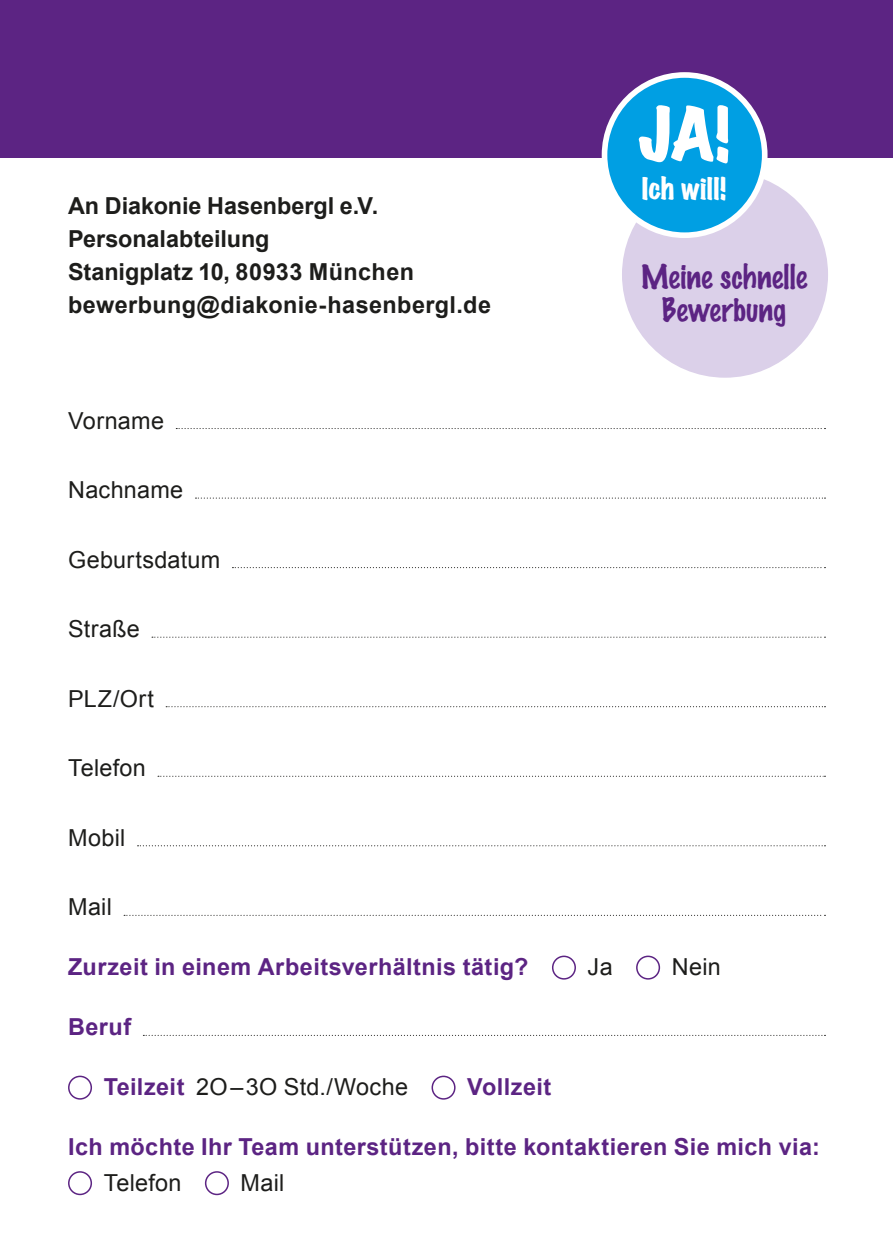
<style>
.page{position:relative;width:893px;height:1259px;background:#fff}
.page>*{position:absolute;margin:0;border:0;box-sizing:border-box;transform-origin:0 0}
.t1{font:expanded 66px "Marker Felt";color:#fff}
.t2{font:100 30px/33px "Marker Felt";letter-spacing:.005em;color:#5c2483;text-align:center}
.t3{font:expanded 27px "Marker Felt";letter-spacing:.01em;color:#fff}
.t4{font:700 23.4px "Arial";letter-spacing:.02em;color:#5c2483}
.t5{font:700 23.4px/33px "Arial";color:#1d1d1b}
.t6{font:23.4px "Arial";letter-spacing:.015em;color:#1d1d1b}
.s1{font-weight:700;color:#5c2483}
</style>
<div class="page">
<div style="left:618px;top:168px;width:214px;height:213px;background:#dbd0e9;border-radius:50%"></div>
<div style="left:614px;top:164px;width:222px;height:221px;border:8px solid #fff;border-radius:50%"></div>
<div style="left:0;top:0;width:893px;height:157px;background:#5c2483"></div>
<div style="left:604px;top:75px;width:161px;height:160px;background:#009fe3;border-radius:50%"></div>
<div style="left:602px;top:72px;width:165px;height:166px;border:6px solid #fff;border-radius:50%"></div>
<svg style="left:176px;top:428px;width:649px;height:1px"></svg>
<svg style="left:195px;top:497px;width:630px;height:1px"></svg>
<svg style="left:232px;top:567px;width:593px;height:1px"></svg>
<svg style="left:152px;top:636px;width:673px;height:1px"></svg>
<svg style="left:166px;top:706px;width:659px;height:1px"></svg>
<svg style="left:158px;top:775px;width:667px;height:2px"></svg>
<svg style="left:138px;top:845px;width:687px;height:1px"></svg>
<svg style="left:124px;top:915px;width:701px;height:1px"></svg>
<svg style="left:143px;top:1035px;width:682px;height:1px"></svg>
<div style="left:552px;top:955px;width:24px;height:24px;border:2px solid #5c2483;border-radius:50%"></div>
<div style="left:636px;top:955px;width:24px;height:24px;border:2px solid #5c2483;border-radius:50%"></div>
<div style="left:68px;top:1075px;width:24px;height:24px;border:2px solid #5c2483;border-radius:50%"></div>
<div style="left:432px;top:1075px;width:24px;height:24px;border:2px solid #5c2483;border-radius:50%"></div>
<div style="left:68px;top:1171px;width:24px;height:24px;border:2px solid #5c2483;border-radius:50%"></div>
<div style="left:205px;top:1171px;width:24px;height:24px;border:2px solid #5c2483;border-radius:50%"></div>
<p class="t5" style="left:68px;top:190px;width:425px">An Diakonie Hasenbergl e.V.<br>Personalabteilung<br>Stanigplatz 10, 80933 München bewerbung@diakonie-hasenbergl.de</p>
<p class="t6" style="left:68px;top:405px;width:98px">Vorname</p>
<p class="t6" style="left:68px;top:474px;width:117px">Nachname</p>
<p class="t6" style="left:68px;top:544px;width:154px">Geburtsdatum</p>
<p class="t6" style="left:68px;top:613px;width:73px">Straße</p>
<p class="t6" style="left:68px;top:683px;width:87px">PLZ/Ort</p>
<p class="t6" style="left:68px;top:752px;width:79px">Telefon</p>
<p class="t6" style="left:68px;top:822px;width:59px">Mobil</p>
<p class="t6" style="left:68px;top:892px;width:45px">Mail</p>
<h1 class="t1" style="left:638px;top:82px;width:93px">JA!</h1>
<p class="t3" style="left:642px;top:167px;width:86px">Ich will!</p>
<p class="t2" style="left:641px;top:260px;width:168px">Meine schnelle<br>Bewerbung</p>
<p class="t4" style="left:68px;top:951px;width:462px">Zurzeit in einem Arbeitsverhältnis tätig?</p>
<p class="t6" style="left:588px;top:952px;width:27px">Ja</p>
<p class="t6" style="left:672px;top:952px;width:51px">Nein</p>
<p class="t4" style="left:68px;top:1011px;width:65px">Beruf</p>
<p class="t6" style="left:104px;top:1072px;width:306px"><span class="s1">Teilzeit</span> 2O–3O Std./Woche</p>
<p class="t4" style="left:467px;top:1071px;width:86px">Vollzeit</p>
<p class="t4" style="left:68px;top:1131px;width:753px">Ich möchte Ihr Team unterstützen, bitte kontaktieren Sie mich via:</p>
<p class="t6" style="left:104px;top:1167px;width:79px">Telefon</p>
<p class="t6" style="left:241px;top:1167px;width:45px">Mail</p>
</div>
